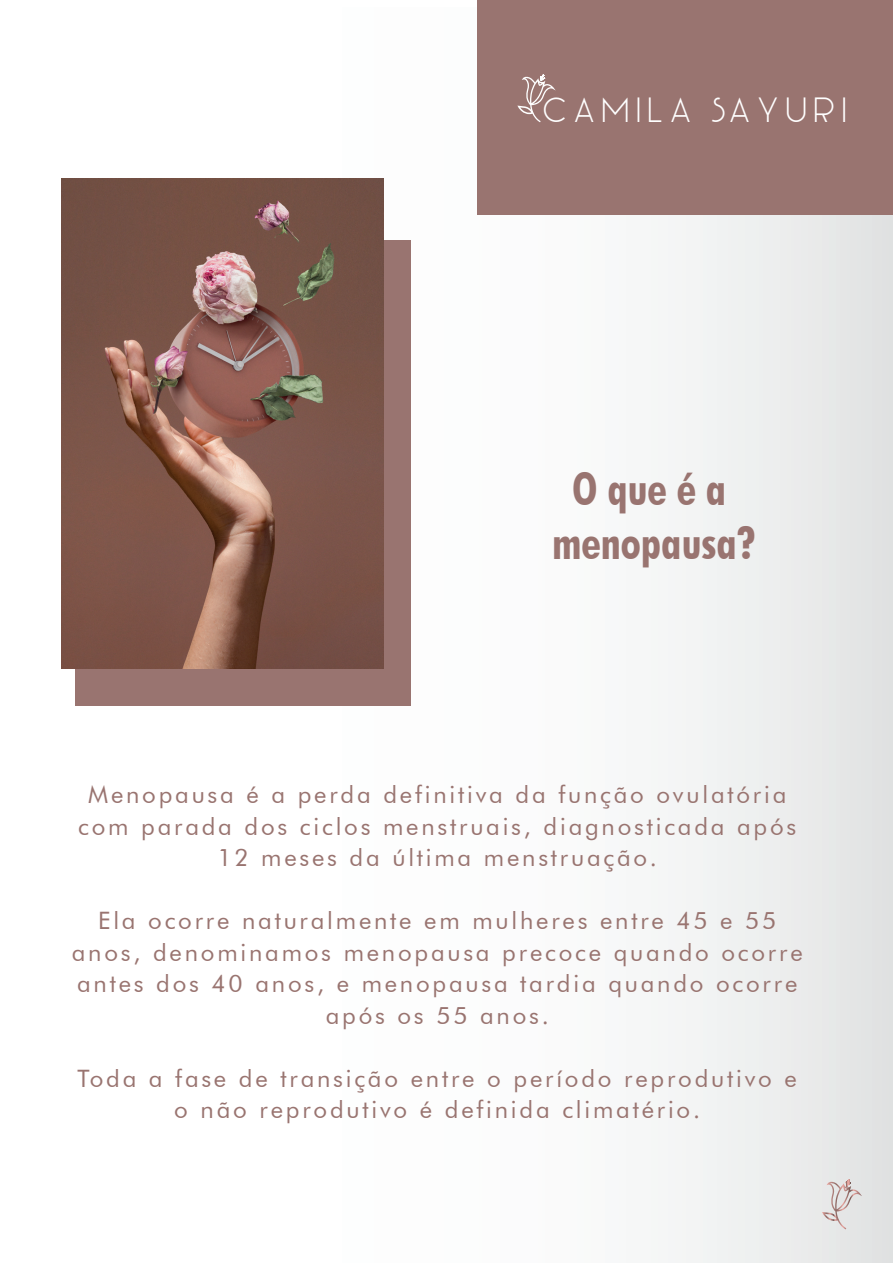
<style>
.page{position:relative;width:893px;height:1263px;background:#fff}
.page>*{position:absolute;margin:0;border:0;box-sizing:border-box;transform-origin:0 0}
.t1{font:700 condensed 45px/54px "Futura BT";color:#997470;text-align:center}
.t2{font:33.6px "MANIFESTO";letter-spacing:.1em;color:#fff}
.t3{font:24px/31.5px "Futura BT";letter-spacing:.115em;color:#997470;text-align:center}
</style>
<div class="page">
<div style="left:0;top:8px;width:893px;height:1255px;background:linear-gradient(to right,#fff,#ebecec)"></div>
<div style="left:478px;top:0;width:415px;height:214px;background:#997470"></div>
<div style="left:75px;top:240px;width:335px;height:466px;background:#997470"></div>
<svg style="left:822px;top:1179px;width:40px;height:50px;background:#dcd6d5"></svg>
<img style="left:61px;top:178px;width:322px;height:491px">
<svg style="left:517px;top:74px;width:39px;height:48px"></svg>
<h2 class="t2" style="left:541px;top:97px;width:309px">CAMILA SAYURI</h2>
<h1 class="t1" style="left:552px;top:461px;width:206px">O que é a menopausa?</h1>
<p class="t3" style="left:78px;top:779px;width:720px">Menopausa é a perda definitiva da função ovulatória com parada dos ciclos menstruais, diagnosticada após<br>12 meses da última menstruação.</p>
<p class="t3" style="left:72px;top:905px;width:732px">Ela ocorre naturalmente em mulheres entre 45 e 55 anos, denominamos menopausa precoce quando ocorre antes dos 40 anos, e menopausa tardia quando ocorre após os 55 anos.</p>
<p class="t3" style="left:78px;top:1062px;width:721px">Toda a fase de transição entre o período reprodutivo e o não reprodutivo é definida climatério.</p>
</div>
